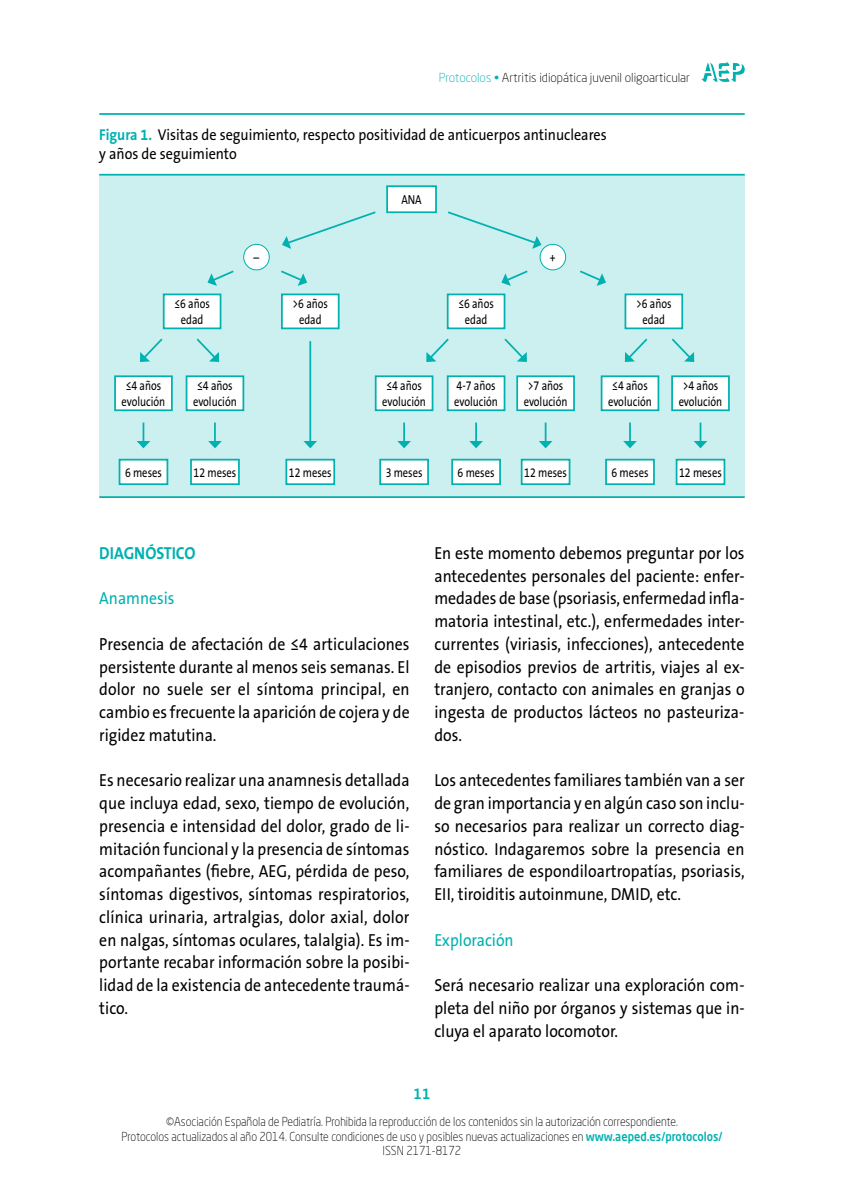
<style>
.page{position:relative;width:844px;height:1191px;background:#fff}
.page>*{position:absolute;margin:0;border:0;box-sizing:border-box;transform-origin:0 0}
.t1{font:17.5px/22.8px "The Sans B5 Plain";color:#000;text-align:justify;scale:.9 1}
.t2{font:17.5px "The Sans B5 Plain";color:#00b1b0;scale:.9 1}
.t3{font:700 17.5px "The Sans B7";color:#00b1b0;scale:.9 1}
.t4{font:15.75px/19.2px "The Sans B5 Plain";color:#000;scale:.9 1}
.t5{font:500 14px "Neo Sans Std";color:#00b1b0}
.t6{font:13.12px/15.8px "The Sans B5 Plain";color:#000;text-align:center;scale:.8 1}
.t7{font:300 12.25px/14.7px "Neo Sans Std";color:#000;text-align:center;scale:.9 1}
.t8{font:300 12.25px "Neo Sans Std";color:#000}
.s1{color:#00b1b0}
.s2{font-family:"The Sans B7";font-weight:700;color:#00b1b0}
.s3{font-weight:500;color:#00b1b0}
</style>
<div class="page">
<svg style="left:701px;top:61px;width:43px;height:21px"></svg>
<div style="left:99px;top:174px;width:645px;height:322px;background:#ccefef"></div>
<hr style="left:99px;top:113px;width:645px;height:2px;background:#00b1b0">
<hr style="left:99px;top:174px;width:645px;height:2px;background:#00b1b0">
<div style="left:387px;top:186px;width:49px;height:26px;background:#fff"></div>
<div style="left:386px;top:185px;width:51px;height:28px;border:2px solid #00b1b0"></div>
<div style="left:164px;top:294px;width:56px;height:34px;background:#fff"></div>
<div style="left:163px;top:293px;width:58px;height:36px;border:2px solid #00b1b0"></div>
<div style="left:115px;top:376px;width:57px;height:34px;background:#fff"></div>
<div style="left:114px;top:375px;width:59px;height:36px;border:2px solid #00b1b0"></div>
<div style="left:119px;top:459px;width:48px;height:25px;background:#fff"></div>
<div style="left:119px;top:459px;width:49px;height:26px;border:2px solid #00b1b0"></div>
<div style="left:191px;top:459px;width:48px;height:25px;background:#fff"></div>
<div style="left:190px;top:459px;width:50px;height:26px;border:2px solid #00b1b0"></div>
<div style="left:286px;top:459px;width:48px;height:25px;background:#fff"></div>
<div style="left:285px;top:459px;width:50px;height:26px;border:2px solid #00b1b0"></div>
<div style="left:380px;top:459px;width:48px;height:25px;background:#fff"></div>
<div style="left:379px;top:459px;width:50px;height:26px;border:2px solid #00b1b0"></div>
<div style="left:452px;top:459px;width:48px;height:25px;background:#fff"></div>
<div style="left:451px;top:459px;width:50px;height:26px;border:2px solid #00b1b0"></div>
<div style="left:521px;top:459px;width:48px;height:25px;background:#fff"></div>
<div style="left:520px;top:459px;width:50px;height:26px;border:2px solid #00b1b0"></div>
<div style="left:606px;top:459px;width:47px;height:25px;background:#fff"></div>
<div style="left:605px;top:459px;width:49px;height:26px;border:2px solid #00b1b0"></div>
<div style="left:676px;top:459px;width:48px;height:25px;background:#fff"></div>
<div style="left:675px;top:459px;width:50px;height:26px;border:2px solid #00b1b0"></div>
<div style="left:186px;top:376px;width:57px;height:34px;background:#fff"></div>
<div style="left:186px;top:375px;width:58px;height:36px;border:2px solid #00b1b0"></div>
<div style="left:375px;top:376px;width:57px;height:34px;background:#fff"></div>
<div style="left:375px;top:375px;width:58px;height:36px;border:2px solid #00b1b0"></div>
<div style="left:447px;top:376px;width:57px;height:34px;background:#fff"></div>
<div style="left:446px;top:375px;width:59px;height:36px;border:2px solid #00b1b0"></div>
<div style="left:517px;top:376px;width:57px;height:34px;background:#fff"></div>
<div style="left:516px;top:375px;width:58px;height:36px;border:2px solid #00b1b0"></div>
<div style="left:601px;top:376px;width:57px;height:34px;background:#fff"></div>
<div style="left:600px;top:375px;width:59px;height:36px;border:2px solid #00b1b0"></div>
<div style="left:672px;top:376px;width:56px;height:34px;background:#fff"></div>
<div style="left:671px;top:375px;width:58px;height:36px;border:2px solid #00b1b0"></div>
<div style="left:282px;top:294px;width:56px;height:34px;background:#fff"></div>
<div style="left:281px;top:293px;width:58px;height:36px;border:2px solid #00b1b0"></div>
<div style="left:447px;top:294px;width:57px;height:34px;background:#fff"></div>
<div style="left:446px;top:293px;width:59px;height:36px;border:2px solid #00b1b0"></div>
<div style="left:625px;top:294px;width:57px;height:34px;background:#fff"></div>
<div style="left:624px;top:293px;width:59px;height:36px;border:2px solid #00b1b0"></div>
<div style="left:244px;top:244px;width:25px;height:26px;background:#fff;border-radius:50%"></div>
<div style="left:243px;top:244px;width:26px;height:26px;border:1px solid #00b1b0;border-radius:50%"></div>
<div style="left:540px;top:244px;width:25px;height:26px;background:#fff;border-radius:50%"></div>
<div style="left:539px;top:244px;width:27px;height:26px;border:1px solid #00b1b0;border-radius:50%"></div>
<svg style="left:140px;top:338px;width:23px;height:24px"></svg>
<svg style="left:207px;top:270px;width:27px;height:16px"></svg>
<svg style="left:501px;top:270px;width:27px;height:16px"></svg>
<svg style="left:281px;top:270px;width:26px;height:16px"></svg>
<svg style="left:580px;top:270px;width:26px;height:16px"></svg>
<svg style="left:282px;top:211px;width:94px;height:38px"></svg>
<svg style="left:448px;top:211px;width:93px;height:38px"></svg>
<svg style="left:624px;top:338px;width:24px;height:24px"></svg>
<svg style="left:426px;top:338px;width:23px;height:24px"></svg>
<svg style="left:196px;top:338px;width:23px;height:24px"></svg>
<svg style="left:671px;top:338px;width:23px;height:24px"></svg>
<svg style="left:504px;top:338px;width:22px;height:24px"></svg>
<hr style="left:142px;top:422px;width:2px;height:20px;background:#00b1b0">
<svg style="left:137px;top:441px;width:13px;height:7px"></svg>
<hr style="left:214px;top:422px;width:2px;height:20px;background:#00b1b0">
<svg style="left:208px;top:441px;width:14px;height:7px"></svg>
<hr style="left:309px;top:341px;width:2px;height:101px;background:#00b1b0">
<svg style="left:303px;top:441px;width:14px;height:7px"></svg>
<hr style="left:403px;top:422px;width:2px;height:20px;background:#00b1b0">
<svg style="left:397px;top:441px;width:14px;height:7px"></svg>
<hr style="left:475px;top:422px;width:2px;height:20px;background:#00b1b0">
<svg style="left:469px;top:441px;width:14px;height:7px"></svg>
<hr style="left:544px;top:422px;width:2px;height:20px;background:#00b1b0">
<svg style="left:539px;top:441px;width:13px;height:7px"></svg>
<svg style="left:623px;top:422px;width:13px;height:26px"></svg>
<hr style="left:699px;top:422px;width:2px;height:20px;background:#00b1b0">
<svg style="left:693px;top:441px;width:14px;height:7px"></svg>
<hr style="left:99px;top:496px;width:645px;height:2px;background:#00b1b0">
<p class="t8" style="left:438px;top:70px;width:253px"><span class="s1">Protocolos •</span> Artritis idiopática juvenil oligoarticular</p>
<p class="t4" style="left:99px;top:125px;width:565px"><span class="s2">Figura 1.</span> Visitas de seguimiento, respecto positividad de anticuerpos antinucleares y años de seguimiento</p>
<p class="t6" style="left:401px;top:192px;width:27px">ANA</p>
<p class="t6" style="left:174px;top:296px;width:46px">≤6 años edad</p>
<p class="t6" style="left:253px;top:250px;width:9px">–</p>
<p class="t6" style="left:550px;top:250px;width:9px">+</p>
<p class="t6" style="left:292px;top:296px;width:46px">&gt;6 años edad</p>
<p class="t6" style="left:458px;top:296px;width:46px">≤6 años edad</p>
<p class="t6" style="left:636px;top:296px;width:46px">&gt;6 años edad</p>
<p class="t6" style="left:122px;top:378px;width:56px">≤4 años evolución</p>
<p class="t6" style="left:193px;top:378px;width:56px">≤4 años evolución</p>
<p class="t6" style="left:382px;top:378px;width:56px">≤4 años evolución</p>
<p class="t6" style="left:454px;top:378px;width:56px;text-align:left">4-7 años evolución</p>
<p class="t6" style="left:523px;top:378px;width:56px">&gt;7 años evolución</p>
<p class="t6" style="left:608px;top:378px;width:56px">≤4 años evolución</p>
<p class="t6" style="left:678px;top:378px;width:56px">&gt;4 años evolución</p>
<p class="t6" style="left:125px;top:465px;width:48px">6 meses</p>
<p class="t6" style="left:193px;top:465px;width:55px">12 meses</p>
<p class="t6" style="left:289px;top:465px;width:55px">12 meses</p>
<p class="t6" style="left:385px;top:465px;width:48px">3 meses</p>
<p class="t6" style="left:457px;top:465px;width:48px">6 meses</p>
<p class="t6" style="left:524px;top:465px;width:55px">12 meses</p>
<p class="t6" style="left:611px;top:465px;width:48px">6 meses</p>
<p class="t6" style="left:679px;top:465px;width:55px">12 meses</p>
<p class="t3" style="left:99px;top:543px;width:108px">DIAGNÓSTICO</p>
<p class="t2" style="left:99px;top:589px;width:85px">Anamnesis</p>
<p class="t1" style="left:99px;top:633px;width:346px">Presencia de afectación de ≤4 articulaciones persistente durante al menos seis semanas. El dolor no suele ser el síntoma principal, en cambio es frecuente la aparición de cojera y de rigidez matutina.</p>
<p class="t1" style="left:99px;top:769px;width:346px">Es necesario realizar una anamnesis detallada que incluya edad, sexo, tiempo de evolución, presencia e intensidad del dolor, grado de li&shy;mitación funcional y la presencia de síntomas acompañantes (fiebre, AEG, pérdida de peso, síntomas digestivos, síntomas respiratorios, clínica urinaria, artralgias, dolor axial, dolor en nalgas, síntomas oculares, talalgia). Es im&shy;portante recabar información sobre la posibi&shy;lidad de la existencia de antecedente traumá&shy;tico.</p>
<p class="t1" style="left:434px;top:542px;width:346px">En este momento debemos preguntar por los antecedentes personales del paciente: enfer&shy;medades de base (psoriasis, enfermedad infla&shy;matoria intestinal, etc.), enfermedades inter&shy;currentes (viriasis, infecciones), antecedente de episodios previos de artritis, viajes al ex&shy;tranjero, contacto con animales en granjas o ingesta de productos lácteos no pasteuriza&shy;dos.</p>
<p class="t1" style="left:434px;top:769px;width:346px">Los antecedentes familiares también van a ser de gran importancia y en algún caso son inclu&shy;so necesarios para realizar un correcto diag&shy;nóstico. Indagaremos sobre la presencia en familiares de espondiloartropatías, psoriasis, EII, tiroiditis autoinmune, DMID, etc.</p>
<p class="t2" style="left:434px;top:930px;width:90px">Exploración</p>
<p class="t1" style="left:434px;top:974px;width:346px">Será necesario realizar una exploración com&shy;pleta del niño por órganos y sistemas que in&shy;cluya el aparato locomotor.</p>
<p class="t5" style="left:413px;top:1085px;width:19px">11</p>
<p class="t7" style="left:121px;top:1114px;width:669px">©Asociación Española de Pediatría. Prohibida la reproducción de los contenidos sin la autorización correspondiente.<br>Protocolos actualizados al año 2014. Consulte condiciones de uso y posibles nuevas actualizaciones en <span class="s3">www.aeped.es/protocolos/<br></span>ISSN 2171-8172</p>
</div>
